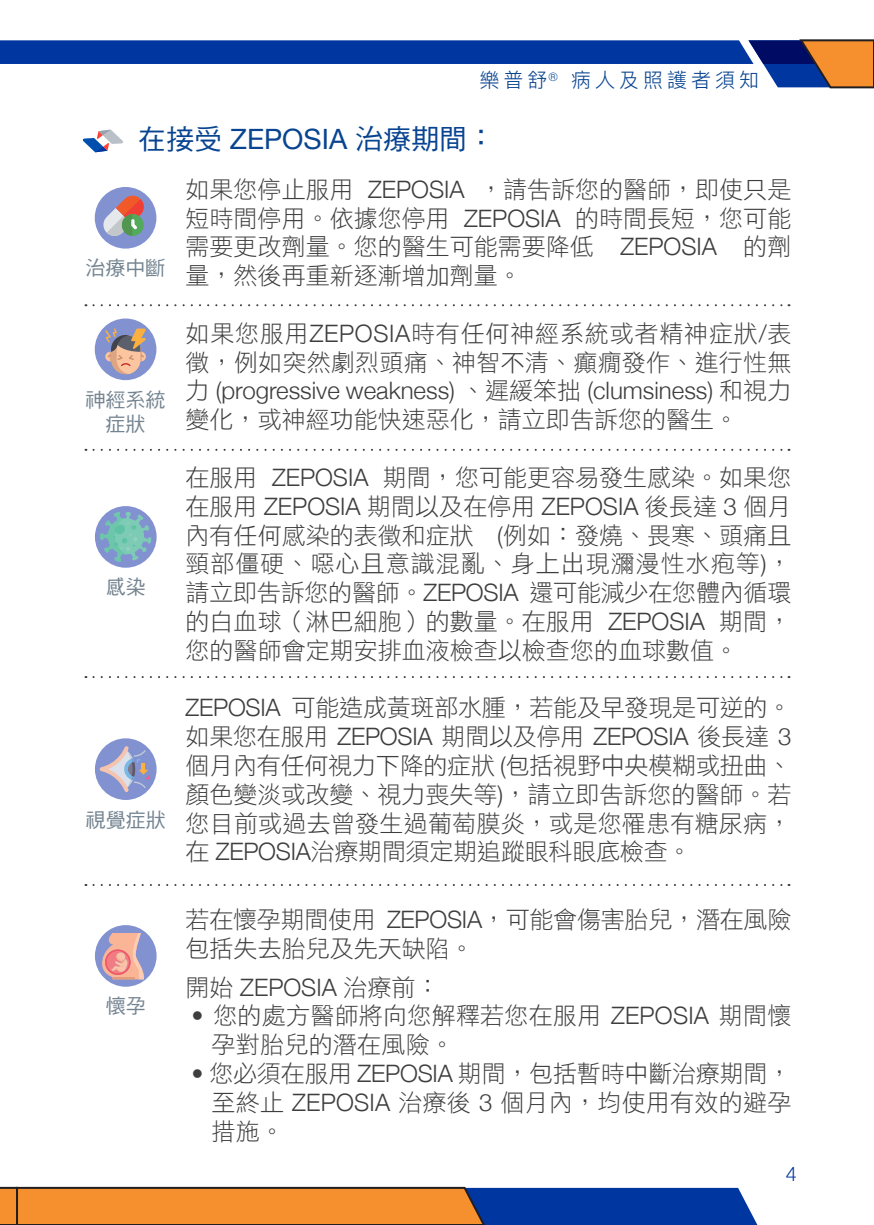
<style>
.page{position:relative;width:874px;height:1225px;background:#fff}
.page>*{position:absolute;margin:0;border:0;box-sizing:border-box;transform-origin:0 0}
.t1{font:28px "DF Hei Std W5";color:#094491}
.t2{font:24px/28.8px "DF Hei Std W3";color:#3e3e3f;text-align:justify}
.t3{font:300 24px "Helvetica Neue";color:#3e3e3f}
.t4{font:24px/28.8px "DF Hei Std W3";letter-spacing:.035em;color:#3e3e3f}
.t5{font:20px/24px "DF Hei Std W5";color:#738390;text-align:center}
.t6{font:300 20px "Ping Fang TC";letter-spacing:.2em;color:#094491}
.t7{font:300 20px "Helvetica Neue";color:#0036a0}
.s1{font-family:"Helvetica Neue"}
.s2{font-family:"Helvetica Neue";font-weight:300}
.s3{font-family:"DF Hei Std W3";font-weight:400}
</style>
<div class="page">
<svg style="left:0;top:39px;width:873px;height:50px"></svg>
<svg style="left:0;top:1186px;width:757px;height:39px;background:#966f5d"></svg>
<div style="left:95px;top:187px;width:61px;height:62px;background:#8292d1;border-radius:50%"></div>
<svg style="left:83px;top:130px;width:40px;height:22px"></svg>
<div style="left:95px;top:318px;width:61px;height:62px;background:#8292d1;border-radius:50%"></div>
<div style="left:95px;top:506px;width:61px;height:62px;background:#8292d1;border-radius:50%"></div>
<div style="left:95px;top:738px;width:61px;height:62px;background:#8292d1;border-radius:50%"></div>
<svg style="left:103px;top:196px;width:41px;height:40px"></svg>
<svg style="left:105px;top:328px;width:41px;height:46px"></svg>
<svg style="left:100px;top:512px;width:51px;height:50px"></svg>
<svg style="left:100px;top:746px;width:49px;height:46px"></svg>
<div style="left:95px;top:925px;width:61px;height:61px;background:#8292d1;border-radius:50%"></div>
<svg style="left:102px;top:933px;width:42px;height:46px"></svg>
<svg style="left:93px;top:304px;width:696px;height:2px"></svg>
<svg style="left:93px;top:676px;width:696px;height:2px"></svg>
<svg style="left:93px;top:884px;width:696px;height:2px"></svg>
<svg style="left:93px;top:449px;width:696px;height:2px"></svg>
<p class="t6" style="left:479px;top:68px;width:281px">樂普舒<sup>®</sup> 病人及照護者須知</p>
<p class="t1" style="left:138px;top:124px;width:358px">在接受 <span class="s1">ZEPOSIA</span> 治療期間：</p>
<p class="t2" style="left:185px;top:174px;width:607px">如果您停止服用 <span class="s2">ZEPOSIA</span> ，請告訴您的醫師，即使只是短時間停用。依據您停用 <span class="s2">ZEPOSIA</span> 的時間長短，您可能需要更改劑量。您的醫生可能需要降低 <span class="s2">ZEPOSIA</span> 的劑量，然後再重新逐漸增加劑量。</p>
<p class="t4" style="left:185px;top:318px;width:607px">如果您服用<span class="s2">ZEPOSIA</span>時有任何神經系統或者精神症狀<span class="s2">/</span>表徵，例如突然劇烈頭痛、神智不清、癲癇發作、進行性無</p>
<p class="t3" style="left:185px;top:371px;width:607px"><span class="s3">力</span> (progressive weakness) <span class="s3">、遲緩笨拙</span> (clumsiness) <span class="s3">和視力</span></p>
<p class="t2" style="left:185px;top:405px;width:553px">變化，或神經功能快速惡化，請立即告訴您的醫生。</p>
<p class="t2" style="left:185px;top:462px;width:607px">在服用 <span class="s2">ZEPOSIA</span> 期間，您可能更容易發生感染。如果您在服用 <span class="s2">ZEPOSIA</span> 期間以及在停用 <span class="s2">ZEPOSIA</span> 後長達 <span class="s2">3</span> 個月內有任何感染的表徵和症狀 <span class="s2">(</span>例如：發燒、畏寒、頭痛且頸部僵硬、噁心且意識混亂、身上出現瀰漫性水疱等<span class="s2">)</span>，請立即告訴您的醫師。<span class="s2">ZEPOSIA</span> 還可能減少在您體內循環的白血球（淋巴細胞）的數量。在服用 <span class="s2">ZEPOSIA</span> 期間，您的醫師會定期安排血液檢查以檢查您的血球數值。</p>
<p class="t2" style="left:185px;top:693px;width:607px"><span class="s2">ZEPOSIA</span> 可能造成黃斑部水腫，若能及早發現是可逆的。如果您在服用 <span class="s2">ZEPOSIA</span> 期間以及停用 <span class="s2">ZEPOSIA</span> 後長達 <span class="s2">3</span>個月內有任何視力下降的症狀 <span class="s2">(</span>包括視野中央模糊或扭曲、顏色變淡或改變、視力喪失等<span class="s2">)</span>，請立即告訴您的醫師。若您目前或過去曾發生過葡萄膜炎，或是您罹患有糖尿病，在 <span class="s2">ZEPOSIA</span>治療期間須定期追蹤眼科眼底檢查。</p>
<p class="t5" style="left:85px;top:256px;width:82px">治療中斷</p>
<p class="t5" style="left:85px;top:387px;width:82px">神經系統症狀</p>
<p class="t5" style="left:106px;top:575px;width:41px">感染</p>
<p class="t5" style="left:86px;top:807px;width:81px">視覺症狀</p>
<p class="t5" style="left:106px;top:993px;width:41px">懷孕</p>
<p class="t2" style="left:185px;top:904px;width:607px">若在懷孕期間使用 <span class="s2">ZEPOSIA</span>，可能會傷害胎兒，潛在風險包括失去胎兒及先天缺陷。</p>
<p class="t3" style="left:185px;top:967px;width:255px"><span class="s3">開始</span> ZEPOSIA <span class="s3">治療前：</span></p>
<p class="t2" style="left:211px;top:1001px;width:581px;text-indent:-20px"><span class="s2">•</span> 您的處方醫師將向您解釋若您在服用 <span class="s2">ZEPOSIA</span> 期間懷孕對胎兒的潛在風險。</p>
<p class="t2" style="left:211px;top:1058px;width:581px;text-indent:-20px"><span class="s2">•</span> 您必須在服用 <span class="s2">ZEPOSIA</span> 期間，包括暫時中斷治療期間，至終止 <span class="s2">ZEPOSIA</span> 治療後 <span class="s2">3</span> 個月內，均使用有效的避孕措施。</p>
<p class="t7" style="left:785px;top:1157px;width:13px">4</p>
</div>
